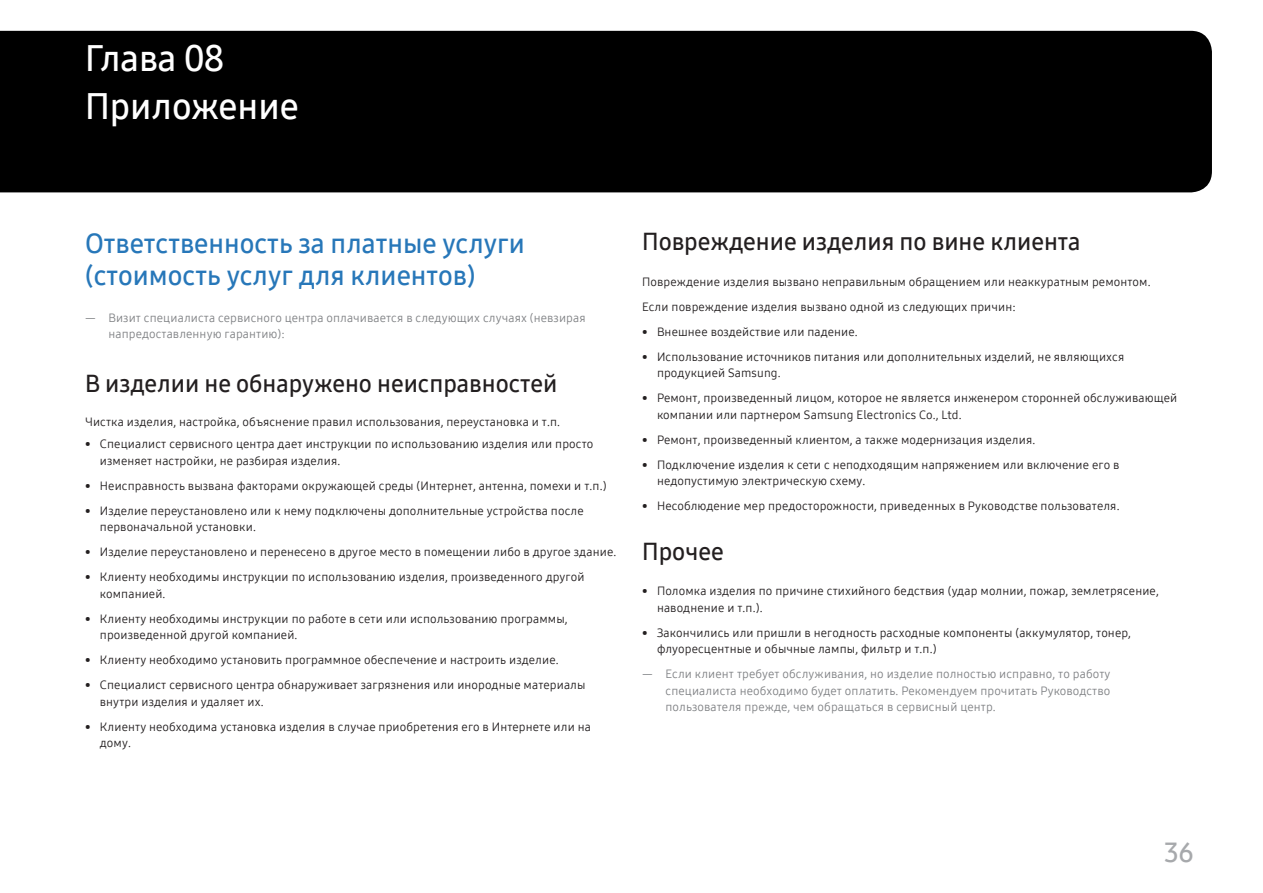
<style>
.page{position:relative;width:1263px;height:893px;background:#fff}
.page>*{position:absolute;margin:0;border:0;box-sizing:border-box;transform-origin:0 0}
.T1{font:36px "Samsung One UI 600";color:#fff}
.T2{font:27px/32.4px "Samsung One UI 600";color:#2777b9}
.t1{font:27px "Samsung One UI 600";color:#a7a9ac}
.T3{font:24px "Samsung One UI 600";color:#231f20}
.t2{font:12px/16.5px "Samsung One UI 400";letter-spacing:.01em;color:#231f20}
.t3{font:12px/16.5px "Samsung One UI 400";letter-spacing:.01em;color:#808285}
</style>
<div class="page">
<div style="left:1px;top:31px;width:1211px;height:161px;background:#000"></div>
<p class="T1" style="left:85px;top:34px;width:140px">Глава 08</p>
<p class="T1" style="left:85px;top:82px;width:215px">Приложение</p>
<p class="T2" style="left:85px;top:227px;width:441px">Ответственность за платные услуги (стоимость услуг для клиентов)</p>
<p class="t3" style="left:108px;top:309px;width:479px;text-indent:-23px">— Визит специалиста сервисного центра оплачивается в следующих случаях (невзирая напредоставленную гарантию):</p>
<p class="T3" style="left:85px;top:368px;width:474px">В изделии не обнаружено неисправностей</p>
<p class="t2" style="left:85px;top:413px;width:477px">Чистка изделия, настройка, объяснение правил использования, переустановка и т.п.</p>
<p class="t2" style="left:100px;top:436px;width:495px;text-indent:-15px">• Специалист сервисного центра дает инструкции по использованию изделия или просто изменяет настройки, не разбирая изделия.</p>
<p class="t2" style="left:85px;top:477px;width:523px">• Неисправность вызвана факторами окружающей среды (Интернет, антенна, помехи и т.п.)</p>
<p class="t2" style="left:100px;top:502px;width:485px;text-indent:-15px">• Изделие переустановлено или к нему подключены дополнительные устройства после первоначальной установки.</p>
<p class="t2" style="left:85px;top:544px;width:533px">• Изделие переустановлено и перенесено в другое место в помещении либо в другое здание.</p>
<p class="t2" style="left:100px;top:569px;width:486px;text-indent:-15px">• Клиенту необходимы инструкции по использованию изделия, произведенного другой компанией.</p>
<p class="t2" style="left:100px;top:610px;width:469px;text-indent:-15px">• Клиенту необходимы инструкции по работе в сети или использованию программы, произведенной другой компанией.</p>
<p class="t2" style="left:85px;top:652px;width:475px">• Клиенту необходимо установить программное обеспечение и настроить изделие.</p>
<p class="t2" style="left:100px;top:677px;width:487px;text-indent:-15px">• Специалист сервисного центра обнаруживает загрязнения или инородные материалы внутри изделия и удаляет их.</p>
<p class="t2" style="left:100px;top:718px;width:492px;text-indent:-15px">• Клиенту необходима установка изделия в случае приобретения его в Интернете или на дому.</p>
<p class="T3" style="left:642px;top:226px;width:440px">Повреждение изделия по вине клиента</p>
<p class="t2" style="left:642px;top:273px;width:510px">Повреждение изделия вызвано неправильным обращением или неаккуратным ремонтом.</p>
<p class="t2" style="left:642px;top:298px;width:375px">Если повреждение изделия вызвано одной из следующих причин:</p>
<p class="t2" style="left:642px;top:323px;width:217px">• Внешнее воздействие или падение.</p>
<p class="t2" style="left:657px;top:348px;width:469px;text-indent:-15px">• Использование источников питания или дополнительных изделий, не являющихся продукцией Samsung.</p>
<p class="t2" style="left:657px;top:390px;width:522px;text-indent:-15px">• Ремонт, произведенный лицом, которое не является инженером сторонней обслуживающей компании или партнером Samsung Electronics Co., Ltd.</p>
<p class="t2" style="left:642px;top:431px;width:395px">• Ремонт, произведенный клиентом, а также модернизация изделия.</p>
<p class="t2" style="left:657px;top:456px;width:464px;text-indent:-15px">• Подключение изделия к сети с неподходящим напряжением или включение его в недопустимую электрическую схему.</p>
<p class="t2" style="left:642px;top:498px;width:479px">• Несоблюдение мер предосторожности, приведенных в Руководстве пользователя.</p>
<p class="T3" style="left:642px;top:535px;width:83px">Прочее</p>
<p class="t2" style="left:657px;top:583px;width:503px;text-indent:-15px">• Поломка изделия по причине стихийного бедствия (удар молнии, пожар, землетрясение, наводнение и т.п.).</p>
<p class="t2" style="left:657px;top:624px;width:475px;text-indent:-15px">• Закончились или пришли в негодность расходные компоненты (аккумулятор, тонер, флуоресцентные и обычные лампы, фильтр и т.п.)</p>
<p class="t3" style="left:665px;top:666px;width:446px;text-align:justify;text-indent:-23px">— Если клиент требует обслуживания, но изделие полностью исправно, то работу специалиста необходимо будет оплатить. Рекомендуем прочитать Руководство пользователя прежде, чем обращаться в сервисный центр.</p>
<h2 class="t1" style="left:1164px;top:834px;width:31px">36</h2>
</div>
